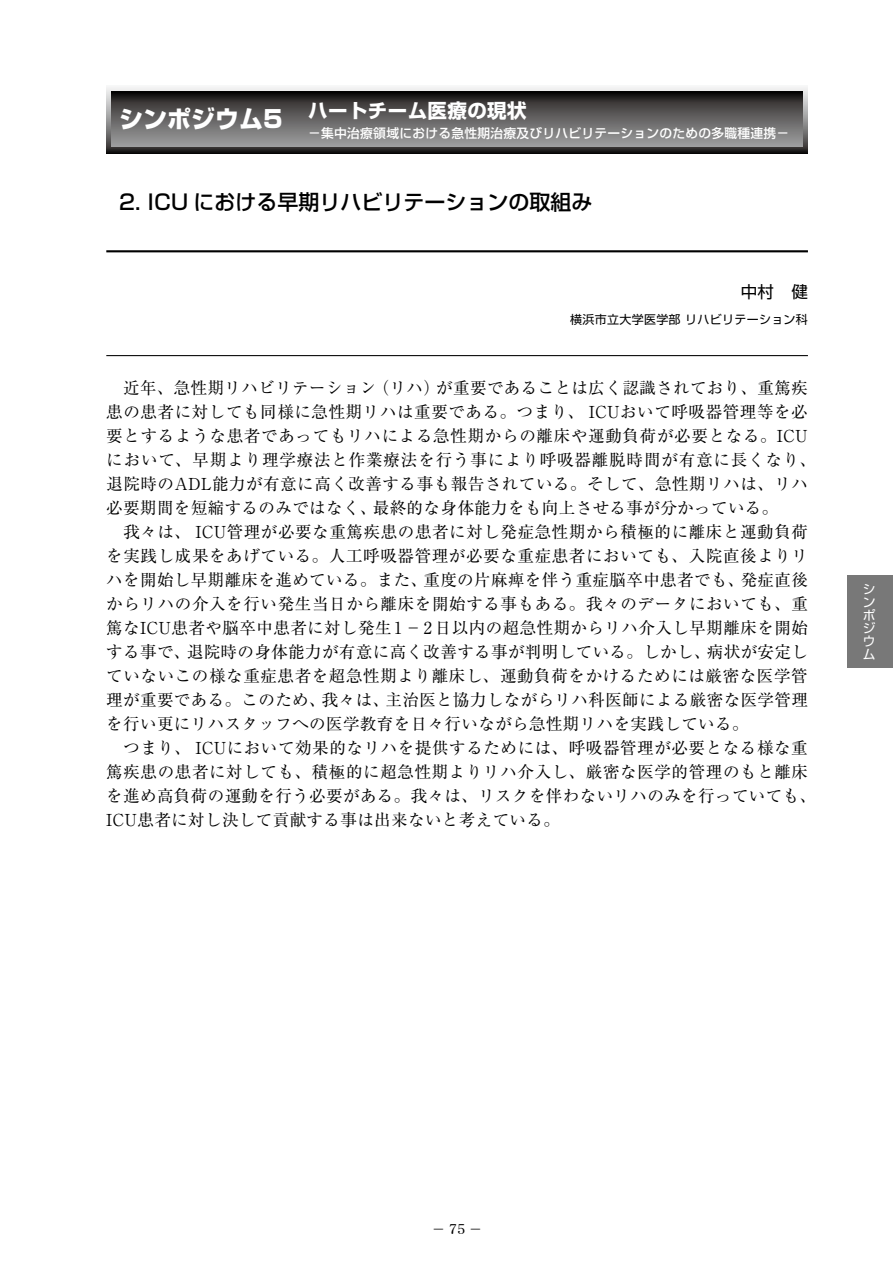
<style>
.page{position:relative;width:893px;height:1263px;background:#fff}
.page>*{position:absolute;margin:0;border:0;box-sizing:border-box;transform-origin:0 0}
.t1{font:800 24px "Shin Go Pro";color:#fff}
.t2{font:500 21px "Shin Go Pro";color:#000}
.t3{font:700 19.5px "Shin Go Pro";letter-spacing:.02em;color:#fff}
.t4{font:16.5px/24px "Ryumin Pro";letter-spacing:.035em;color:#000}
.t5{font:16.5px "Shin Go Pro";color:#000}
.t6{font:13.5px "DFHS Mincho W5 WINP RKSJ H";color:#000}
.t7{font:500 12.75px "Shin Go Pro";letter-spacing:.02em;color:#fff}
.t8{font:12.75px/13px "Shin Go Pro";color:#fff;text-align:justify}
.t9{font:12px "Shin Go Pro";letter-spacing:.025em;color:#000}
</style>
<div class="page">
<svg style="left:106px;top:87px;width:702px;height:66px"></svg>
<svg style="left:112px;top:92px;width:691px;height:54px;background:#5f5e5e"></svg>
<hr style="left:106px;top:250px;width:702px;height:2px;background:#000">
<hr style="left:106px;top:355px;width:702px;height:1px;background:#000">
<div style="left:848px;top:575px;width:45px;height:93px;background:#787878"></div>
<h1 class="t1" style="left:119px;top:100px;width:165px">シンポジウム5</h1>
<p class="t3" style="left:308px;top:95px;width:220px">ハートチーム医療の現状</p>
<p class="t7" style="left:308px;top:122px;width:482px">－集中治療領域における急性期治療及びリハビリテーションのための多職種連携－</p>
<p class="t2" style="left:119px;top:185px;width:475px">2. ICU における早期リハビリテーションの取組み</p>
<p class="t5" style="left:741px;top:278px;width:69px">中村　健</p>
<p class="t9" style="left:570px;top:309px;width:239px">横浜市立大学医学部 リハビリテーション科</p>
<p class="t4" style="left:106px;top:374px;width:711px">　近年、急性期リハビリテーション（リハ）が重要であることは広く認識されており、重篤疾患の患者に対しても同様に急性期リハは重要である。つまり、 ICUおいて呼吸器管理等を必要とするような患者であってもリハによる急性期からの離床や運動負荷が必要となる。ICUにおいて、早期より理学療法と作業療法を行う事により呼吸器離脱時間が有意に長くなり、退院時のADL能力が有意に高く改善する事も報告されている。そして、急性期リハは、リハ必要期間を短縮するのみではなく、最終的な身体能力をも向上させる事が分かっている。<br>　我々は、 ICU管理が必要な重篤疾患の患者に対し発症急性期から積極的に離床と運動負荷を実践し成果をあげている。人工呼吸器管理が必要な重症患者においても、入院直後よりリハを開始し早期離床を進めている。また、重度の片麻痺を伴う重症脳卒中患者でも、発症直後からリハの介入を行い発生当日から離床を開始する事もある。我々のデータにおいても、重篤なICU患者や脳卒中患者に対し発生1－2日以内の超急性期からリハ介入し早期離床を開始する事で、退院時の身体能力が有意に高く改善する事が判明している。しかし、病状が安定していないこの様な重症患者を超急性期より離床し、運動負荷をかけるためには厳密な医学管理が重要である。このため、我々は、主治医と協力しながらリハ科医師による厳密な医学管理を行い更にリハスタッフへの医学教育を日々行いながら急性期リハを実践している。<br>　つまり、 ICUにおいて効果的なリハを提供するためには、呼吸器管理が必要となる様な重篤疾患の患者に対しても、積極的に超急性期よりリハ介入し、厳密な医学的管理のもと離床を進め高負荷の運動を行う必要がある。我々は、リスクを伴わないリハのみを行っていても、ICU患者に対し決して貢献する事は出来ないと考えている。</p>
<p class="t8" style="left:863px;top:581px;width:14px">シンポジウム</p>
<p class="t6" style="left:432px;top:1222px;width:52px">－75－</p>
</div>
